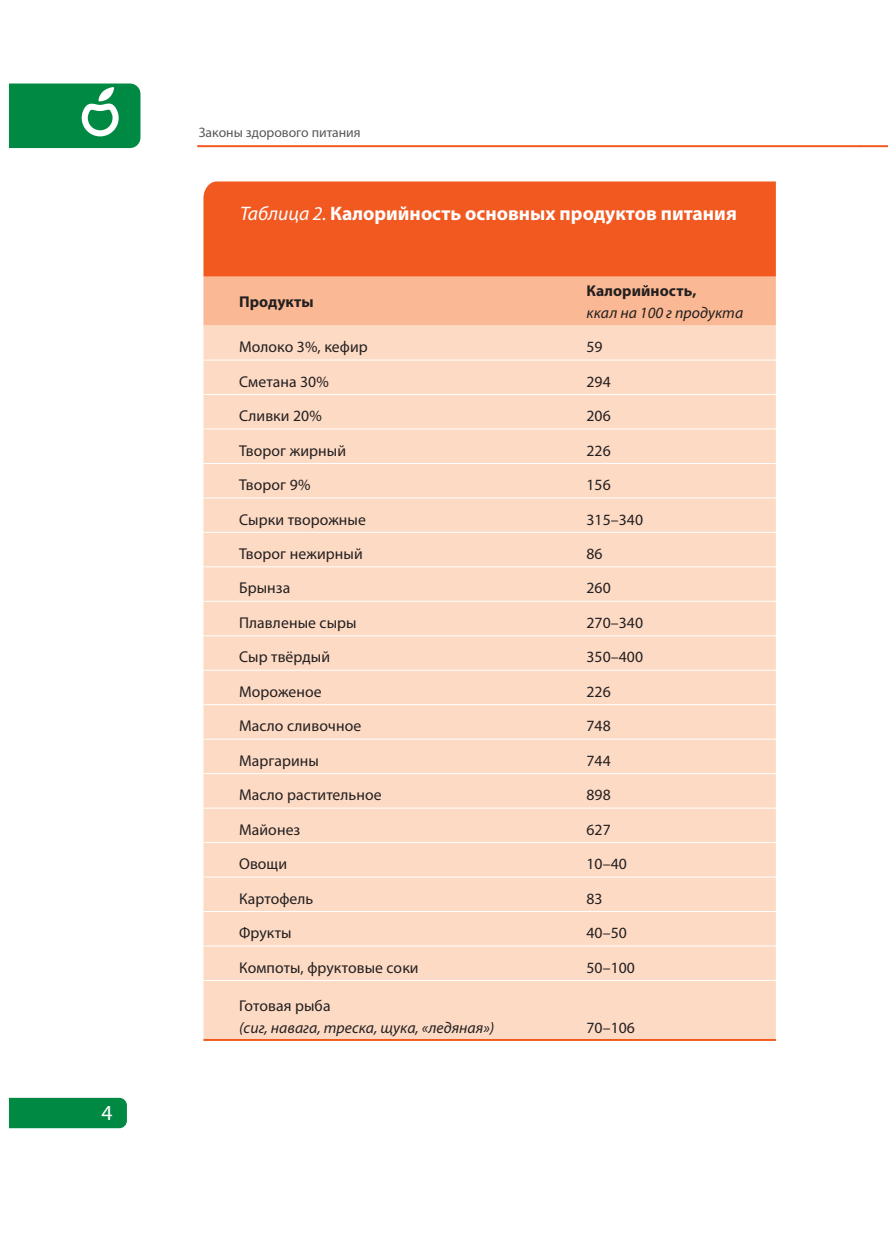
<style>
.page{position:relative;width:896px;height:1248px;background:#fff}
.page>*{position:absolute;margin:0;border:0;box-sizing:border-box;transform-origin:0 0}
.t1{font:21.6px "Myriad Pro";color:#fff}
.t2{font:700 19.6px "Myriad Pro";color:#fff}
.t3{font:15.6px "Myriad Pro";letter-spacing:.005em;color:#231f20}
.t4{font:italic 15.6px "Myriad Pro";letter-spacing:.005em;color:#231f20}
.t5{font:700 15.6px "Myriad Pro";letter-spacing:.005em;color:#231f20}
.t6{font:13.8px "Myriad Pro";color:#57585a}
.s1{font-weight:400;font-style:italic}
</style>
<div class="page">
<hr style="left:197px;top:145px;width:662px;height:2px;background:#f15921">
<div style="left:9px;top:1097px;width:118px;height:31px;background:#008942"></div>
<svg style="left:9px;top:83px;width:131px;height:65px;background:#189453"></svg>
<hr style="left:859px;top:145px;width:28px;height:2px;background:#f15921">
<div style="left:203px;top:276px;width:573px;height:49px;background:#fab994"></div>
<div style="left:203px;top:325px;width:573px;height:713px;background:#fddac4"></div>
<hr style="left:203px;top:428px;width:573px;height:1px;background:#fff">
<hr style="left:203px;top:463px;width:573px;height:1px;background:#fff">
<hr style="left:203px;top:497px;width:573px;height:1px;background:#fff">
<hr style="left:203px;top:532px;width:573px;height:1px;background:#fff">
<hr style="left:203px;top:566px;width:573px;height:1px;background:#fff">
<hr style="left:203px;top:600px;width:573px;height:1px;background:#fff">
<hr style="left:203px;top:635px;width:573px;height:1px;background:#fff">
<hr style="left:203px;top:669px;width:573px;height:1px;background:#fff">
<hr style="left:203px;top:704px;width:573px;height:1px;background:#fff">
<hr style="left:203px;top:738px;width:573px;height:1px;background:#fff">
<hr style="left:203px;top:773px;width:573px;height:1px;background:#fff">
<hr style="left:203px;top:807px;width:573px;height:1px;background:#fff">
<hr style="left:203px;top:842px;width:573px;height:1px;background:#fff">
<hr style="left:203px;top:876px;width:573px;height:1px;background:#fff">
<hr style="left:203px;top:910px;width:573px;height:1px;background:#fff">
<hr style="left:203px;top:945px;width:573px;height:1px;background:#fff">
<hr style="left:203px;top:979px;width:573px;height:1px;background:#fff">
<hr style="left:203px;top:359px;width:573px;height:1px;background:#fff">
<hr style="left:203px;top:394px;width:573px;height:1px;background:#fff">
<div style="left:203px;top:181px;width:573px;height:95px;background:#f15921"></div>
<hr style="left:203px;top:1038px;width:573px;height:2px;background:#f15921">
<h1 class="t1" style="left:102px;top:1103px;width:13px">4</h1>
<p class="t6" style="left:199px;top:126px;width:163px">Законы здорового питания</p>
<p class="t2" style="left:240px;top:205px;width:498px"><span class="s1">Таблица 2.</span> Калорийность основных продуктов питания</p>
<p class="t5" style="left:239px;top:295px;width:76px">Продукты</p>
<p class="t5" style="left:586px;top:285px;width:112px">Калорийность,</p>
<p class="t4" style="left:586px;top:306px;width:158px">ккал на 100 г продукта</p>
<p class="t3" style="left:239px;top:341px;width:130px">Молоко 3%, кефир</p>
<p class="t3" style="left:586px;top:341px;width:18px">59</p>
<p class="t3" style="left:239px;top:375px;width:91px">Сметана 30%</p>
<p class="t3" style="left:586px;top:375px;width:26px">294</p>
<p class="t3" style="left:239px;top:409px;width:84px">Сливки 20%</p>
<p class="t3" style="left:586px;top:409px;width:26px">206</p>
<p class="t3" style="left:239px;top:444px;width:109px">Творог жирный</p>
<p class="t3" style="left:586px;top:444px;width:26px">226</p>
<p class="t3" style="left:239px;top:478px;width:73px">Творог 9%</p>
<p class="t3" style="left:586px;top:478px;width:26px">156</p>
<p class="t3" style="left:239px;top:513px;width:128px">Сырки творожные</p>
<p class="t3" style="left:586px;top:513px;width:58px">315–340</p>
<p class="t3" style="left:239px;top:547px;width:125px">Творог нежирный</p>
<p class="t3" style="left:586px;top:547px;width:18px">86</p>
<p class="t3" style="left:239px;top:582px;width:53px">Брынза</p>
<p class="t3" style="left:586px;top:582px;width:26px">260</p>
<p class="t3" style="left:239px;top:616px;width:119px">Плавленые сыры</p>
<p class="t3" style="left:586px;top:616px;width:58px">270–340</p>
<p class="t3" style="left:239px;top:651px;width:93px">Сыр твёрдый</p>
<p class="t3" style="left:586px;top:651px;width:58px">350–400</p>
<p class="t3" style="left:239px;top:685px;width:84px">Мороженое</p>
<p class="t3" style="left:586px;top:685px;width:26px">226</p>
<p class="t3" style="left:239px;top:719px;width:124px">Масло сливочное</p>
<p class="t3" style="left:586px;top:719px;width:26px">748</p>
<p class="t3" style="left:239px;top:754px;width:81px">Маргарины</p>
<p class="t3" style="left:586px;top:754px;width:26px">744</p>
<p class="t3" style="left:239px;top:788px;width:144px">Масло растительное</p>
<p class="t3" style="left:586px;top:788px;width:26px">898</p>
<p class="t3" style="left:239px;top:823px;width:63px">Майонез</p>
<p class="t3" style="left:586px;top:823px;width:26px">627</p>
<p class="t3" style="left:239px;top:857px;width:50px">Овощи</p>
<p class="t3" style="left:586px;top:857px;width:42px">10–40</p>
<p class="t3" style="left:239px;top:892px;width:76px">Картофель</p>
<p class="t3" style="left:586px;top:892px;width:18px">83</p>
<p class="t3" style="left:239px;top:926px;width:54px">Фрукты</p>
<p class="t3" style="left:586px;top:926px;width:42px">40–50</p>
<p class="t3" style="left:239px;top:961px;width:181px">Компоты, фруктовые соки</p>
<p class="t3" style="left:586px;top:961px;width:50px">50–100</p>
<p class="t3" style="left:239px;top:999px;width:93px">Готовая рыба</p>
<p class="t4" style="left:239px;top:1021px;width:257px">(сиг, навага, треска, щука, «ледяная»)</p>
<p class="t3" style="left:586px;top:1021px;width:50px">70–106</p>
</div>
